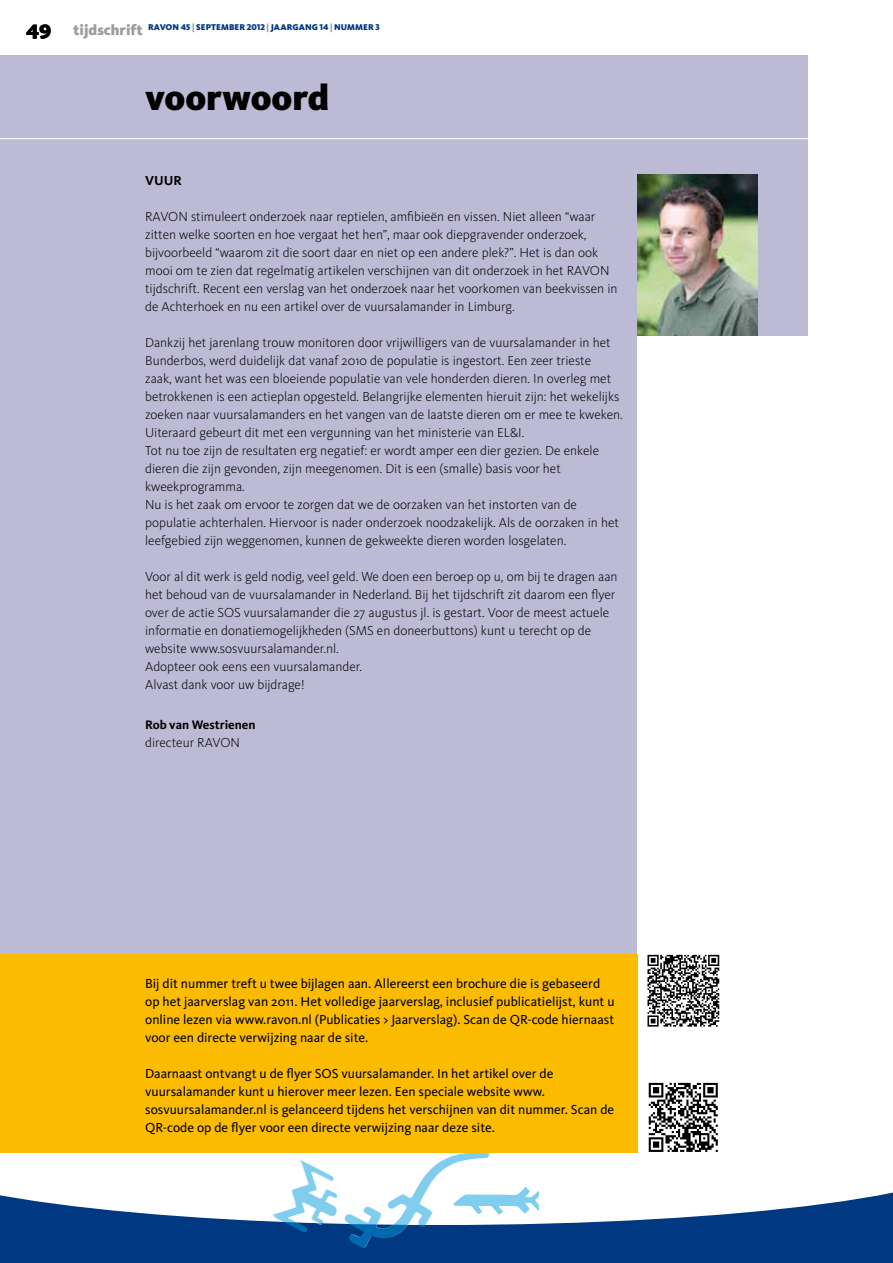
<style>
.page{position:relative;width:893px;height:1263px;background:#fff}
.page>*{position:absolute;margin:0;border:0;box-sizing:border-box;transform-origin:0 0}
.t1{font:900 36.75px "Kievit OT";color:#000}
.t2{font:900 21px "Kievit OT";color:#000}
.t3{font:900 15px "Kievit OT";color:#9c9e9f}
.t4{font:300 13.5px/18px "Kievit OT";color:#000}
.t5{font:13.5px/18px "Kievit OT";color:#000}
.t6{font:700 13.5px "Kievit OT";color:#000}
.t7{font:700 12.75px "Kievit OT";color:#000}
.t8{font:900 8.7px "Kievit OT";letter-spacing:.01em;color:#003882}
.s1{color:#9c9e9f}
</style>
<div class="page">
<div style="left:0;top:1113px;width:893px;height:150px;background:#003882"></div>
<svg style="left:0;top:1113px;width:893px;height:112px;background:#d7e2eb"></svg>
<img style="left:300px;top:1160px;width:7px;height:25px">
<img style="left:457px;top:1187px;width:68px;height:13px">
<img style="left:441px;top:1152px;width:34px;height:9px">
<div style="left:886px;top:1106px;width:7px;height:20px;background:#fff"></div>
<div style="left:0;top:55px;width:808px;height:1097px;background:#bdbad6"></div>
<hr style="left:0;top:138px;width:818px;height:1px;background:#fff">
<img style="left:638px;top:174px;width:120px;height:162px">
<div style="left:638px;top:336px;width:187px;height:827px;background:#fff"></div>
<div style="left:0;top:954px;width:638px;height:198px;background:#fabb00"></div>
<svg style="left:649px;top:1083px;width:69px;height:69px"></svg>
<svg style="left:647px;top:955px;width:72px;height:71px"></svg>
<h2 class="t2" style="left:26px;top:15px;width:26px">49</h2>
<p class="t8" style="left:148px;top:21px;width:134px">RAVON 45 <span class="s1">|</span> SEPTEMBER 2012 <span class="s1">|</span> JAAR</p>
<p class="t8" style="left:292px;top:21px;width:89px">GANG 14 <span class="s1">|</span> N UMMER 3</p>
<p class="t3" style="left:73px;top:21px;width:71px">TIJDSCHRIFT</p>
<h1 class="t1" style="left:145px;top:76px;width:186px">VOORWOORD</h1>
<p class="t6" style="left:145px;top:172px;width:38px">VUUR</p>
<p class="t4" style="left:145px;top:207px;width:474px">RAVON stimuleert onderzoek naar reptielen, amfibieën en vissen. Niet alleen “waar zitten welke soorten en hoe vergaat het hen”, maar ook diepgravender onderzoek, bijvoorbeeld “waarom zit die soort daar en niet op een andere plek?”. Het is dan ook mooi om te zien dat regelmatig artikelen verschijnen van dit onderzoek in het RAVON tijdschrift. Recent een verslag van het onderzoek naar het voorkomen van beekvissen in de Achterhoek en nu een artikel over de vuursalamander in Limburg.</p>
<p class="t4" style="left:145px;top:333px;width:479px">Dankzij het jarenlang trouw monitoren door vrijwilligers van de vuursalamander in het Bunderbos, werd duidelijk dat vanaf 2010 de populatie is ingestort. Een zeer trieste<br>zaak, want het was een bloeiende populatie van vele honderden dieren. In overleg met betrokkenen is een actieplan opgesteld. Belangrijke elementen hieruit zijn: het wekelijks zoeken naar vuursalamanders en het vangen van de laatste dieren om er mee te kweken.<br>Uiteraard gebeurt dit met een vergunning van het ministerie van EL&amp;I.<br>Tot nu toe zijn de resultaten erg negatief: er wordt amper een dier gezien. De enkele dieren die zijn gevonden, zijn meegenomen. Dit is een (smalle) basis voor het kweekprogramma.<br>Nu is het zaak om ervoor te zorgen dat we de oorzaken van het instorten van de populatie achterhalen. Hiervoor is nader onderzoek noodzakelijk. Als de oorzaken in het leefgebied zijn weggenomen, kunnen de gekweekte dieren worden losgelaten.</p>
<p class="t4" style="left:145px;top:567px;width:474px">Voor al dit werk is geld nodig, veel geld. We doen een beroep op u, om bij te dragen aan het behoud van de vuursalamander in Nederland. Bij het tijdschrift zit daarom een flyer over de actie SOS vuursalamander die 27 augustus jl. is gestart. Voor de meest actuele informatie en donatiemogelijkheden (SMS en doneerbuttons) kunt u terecht op de website www.sosvuursalamander.nl.<br>Adopteer ook eens een vuursalamander.<br>Alvast dank voor uw bijdrage!</p>
<p class="t7" style="left:145px;top:717px;width:112px">Rob van Westrienen</p>
<p class="t4" style="left:145px;top:733px;width:96px">directeur RAVON</p>
<p class="t5" style="left:145px;top:975px;width:471px">Bij dit nummer treft u twee bijlagen aan. Allereerst een brochure die is gebaseerd op het jaarverslag van 2011. Het volledige jaarverslag, inclusief publicatielijst, kunt u online lezen via www.ravon.nl (Publicaties &gt; Jaarverslag). Scan de QR-code hiernaast voor een directe verwijzing naar de site.</p>
<p class="t5" style="left:145px;top:1065px;width:471px">Daarnaast ontvangt u de flyer SOS vuursalamander. In het artikel over de vuursalamander kunt u hierover meer lezen. Een speciale website www. sosvuursalamander.nl is gelanceerd tijdens het verschijnen van dit nummer. Scan de QR-code op de flyer voor een directe verwijzing naar deze site.</p>
</div>
